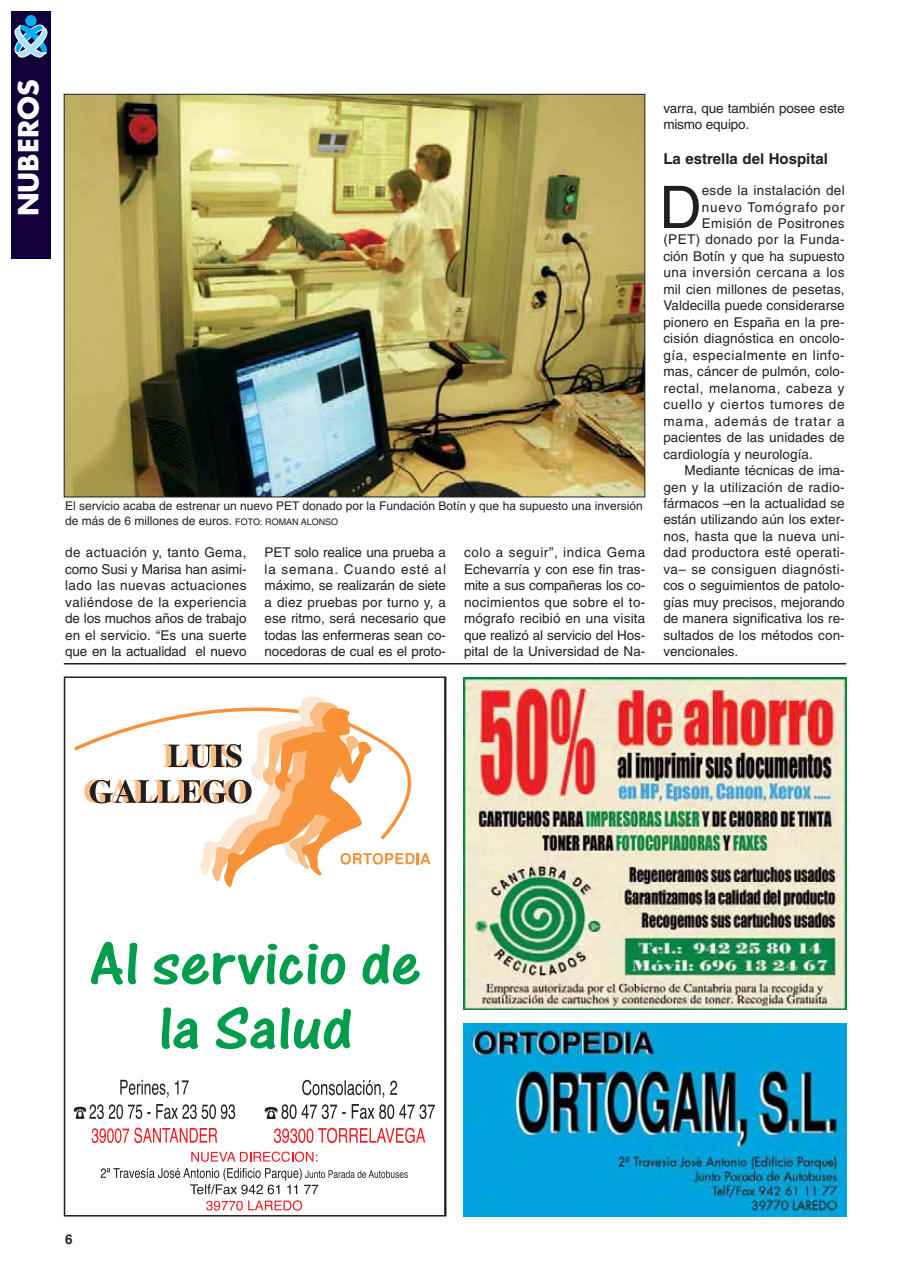
<style>
.page{position:relative;width:910px;height:1280px;background:#fff}
.page>*{position:absolute;margin:0;border:0;box-sizing:border-box;transform-origin:0 0}
.t1{font:58.65px "Helvetica";color:#231f20}
.t2{font:700 27px "Futura";color:#fff}
.t3{font:700 15px "Helvetica";color:#231f20}
.t4{font:13.5px/16.5px "Helvetica";letter-spacing:.005em;color:#231f20;text-align:justify}
.t5{font:13.5px "Helvetica";letter-spacing:.025em;color:#231f20}
.t6{font:13.5px "Helvetica";letter-spacing:.04em;color:#231f20}
.t7{font:13.5px "Helvetica";letter-spacing:.035em;color:#231f20}
.t8{font:13.5px "Helvetica";letter-spacing:.045em;color:#231f20}
.t9{font:13.5px "Helvetica";letter-spacing:.055em;color:#231f20}
.t10{font:13.5px "Helvetica";letter-spacing:.03em;color:#231f20}
.t11{font:13.5px "Helvetica";letter-spacing:.07em;color:#231f20}
.t12{font:13.5px "Helvetica";letter-spacing:.06em;color:#231f20}
.t13{font:700 13.5px "Helvetica";color:#231f20}
.t14{font:12px/14.4px "Helvetica";color:#231f20}
.s1{font-size:9px}
</style>
<div class="page">
<div style="left:12px;top:11px;width:39px;height:248px;background:#12003a"></div>
<div style="left:26px;top:15px;width:10px;height:11px;background:#00aeef;border:1px solid #00aeef;border-radius:50%"></div>
<svg style="left:14px;top:21px;width:34px;height:37px"></svg>
<svg style="left:73px;top:863px;width:358px;height:348px"></svg>
<svg style="left:84px;top:664px;width:346px;height:225px"></svg>
<svg style="left:206px;top:1200px;width:96px;height:10px"></svg>
<svg style="left:101px;top:1168px;width:307px;height:26px"></svg>
<svg style="left:191px;top:1151px;width:126px;height:11px"></svg>
<svg style="left:92px;top:1127px;width:125px;height:16px"></svg>
<svg style="left:120px;top:1080px;width:49px;height:17px"></svg>
<svg style="left:175px;top:1080px;width:14px;height:14px"></svg>
<svg style="left:74px;top:1104px;width:161px;height:15px"></svg>
<svg style="left:274px;top:1128px;width:151px;height:15px"></svg>
<svg style="left:302px;top:1080px;width:82px;height:18px"></svg>
<svg style="left:390px;top:1080px;width:7px;height:15px"></svg>
<svg style="left:265px;top:1104px;width:81px;height:15px"></svg>
<svg style="left:352px;top:1104px;width:83px;height:15px"></svg>
<div style="left:64px;top:676px;width:382px;height:540px;border:2px solid #231f20"></div>
<img style="left:66px;top:96px;width:577px;height:399px">
<img style="left:463px;top:1023px;width:383px;height:193px">
<img style="left:463px;top:678px;width:383px;height:331px">
<hr style="left:64px;top:663px;width:782px;height:1px;background:#231f20">
<h2 class="t2" style="left:16px;top:216px;width:138px;rotate:-90deg">NUBEROS</h2>
<p class="t14" style="left:65px;top:500px;width:579px">El servicio acaba de estrenar un nuevo PET donado por la Fundación Botín y que ha supuesto una inversión de más de 6 millones de euros. <span class="s1">FOTO: ROMAN ALONSO</span></p>
<p class="t4" style="left:65px;top:546px;width:183px">de actuación y, tanto Gema, como Susi y Marisa han asimi&shy;lado las nuevas actuaciones valiéndose de la experiencia de los muchos años de trabajo en el servicio. “Es una suerte que en la actualidad el nuevo</p>
<p class="t4" style="left:265px;top:546px;width:183px">PET solo realice una prueba a la semana. Cuando esté al máximo, se realizarán de siete a diez pruebas por turno y, a ese ritmo, será necesario que todas las enfermeras sean co&shy;nocedoras de cual es el proto-</p>
<p class="t4" style="left:464px;top:546px;width:183px">colo a seguir”, indica Gema Echevarría y con ese fin tras&shy;mite a sus compañeras los co&shy;nocimientos que sobre el to&shy;mógrafo recibió en una visita que realizó al servicio del Hos&shy;pital de la Universidad de Na-</p>
<p class="t4" style="left:663px;top:101px;width:183px">varra, que también posee este mismo equipo.</p>
<p class="t3" style="left:663px;top:154px;width:166px">La estrella del Hospital</p>
<h1 class="t1" style="left:659px;top:186px;width:44px">D</h1>
<p class="t5" style="left:702px;top:185px;width:144px">esde la instalación del</p>
<p class="t12" style="left:702px;top:202px;width:144px">nuevo Tomógrafo por</p>
<p class="t5" style="left:702px;top:218px;width:144px">Emisión de Positrones</p>
<p class="t10" style="left:663px;top:235px;width:183px">(PET) donado por la Funda-</p>
<p class="t4" style="left:663px;top:249px;width:183px">ción Botín y que ha supuesto</p>
<p class="t6" style="left:663px;top:268px;width:183px">una inversión cercana a los</p>
<p class="t4" style="left:663px;top:282px;width:183px">mil cien millones de pesetas,</p>
<p class="t4" style="left:663px;top:299px;width:183px">Valdecilla puede considerarse</p>
<p class="t4" style="left:663px;top:315px;width:183px">pionero en España en la pre-</p>
<p class="t4" style="left:663px;top:332px;width:183px">cisión diagnóstica en oncolo-</p>
<p class="t6" style="left:663px;top:350px;width:183px">gía, especialmente en linfo-</p>
<p class="t4" style="left:663px;top:365px;width:183px">mas, cáncer de pulmón, colo-</p>
<p class="t8" style="left:663px;top:383px;width:183px">rectal, melanoma, cabeza y</p>
<p class="t9" style="left:663px;top:399px;width:183px">cuello y ciertos tumores de</p>
<p class="t11" style="left:663px;top:416px;width:183px">mama, además de tratar a</p>
<p class="t4" style="left:663px;top:430px;width:183px">pacientes de las unidades de</p>
<p class="t4" style="left:663px;top:447px;width:151px">cardiología y neurología.</p>
<p class="t4" style="left:685px;top:463px;width:162px">Mediante técnicas de ima-</p>
<p class="t5" style="left:663px;top:482px;width:183px">gen y la utilización de radio-</p>
<p class="t4" style="left:663px;top:496px;width:183px">fármacos –en la actualidad se</p>
<p class="t4" style="left:663px;top:513px;width:183px">están utilizando aún los exter-</p>
<p class="t4" style="left:663px;top:529px;width:183px">nos, hasta que la nueva uni-</p>
<p class="t5" style="left:663px;top:548px;width:183px">dad productora esté operati-</p>
<p class="t7" style="left:663px;top:564px;width:183px">va– se consiguen diagnósti-</p>
<p class="t4" style="left:663px;top:579px;width:183px">cos o seguimientos de patolo-</p>
<p class="t4" style="left:663px;top:595px;width:183px">gías muy precisos, mejorando</p>
<p class="t4" style="left:663px;top:612px;width:183px">de manera significativa los re-</p>
<p class="t4" style="left:663px;top:628px;width:183px">sultados de los métodos con-</p>
<p class="t4" style="left:663px;top:644px;width:77px">vencionales.</p>
<p class="t13" style="left:65px;top:1234px;width:9px">6</p>
</div>
